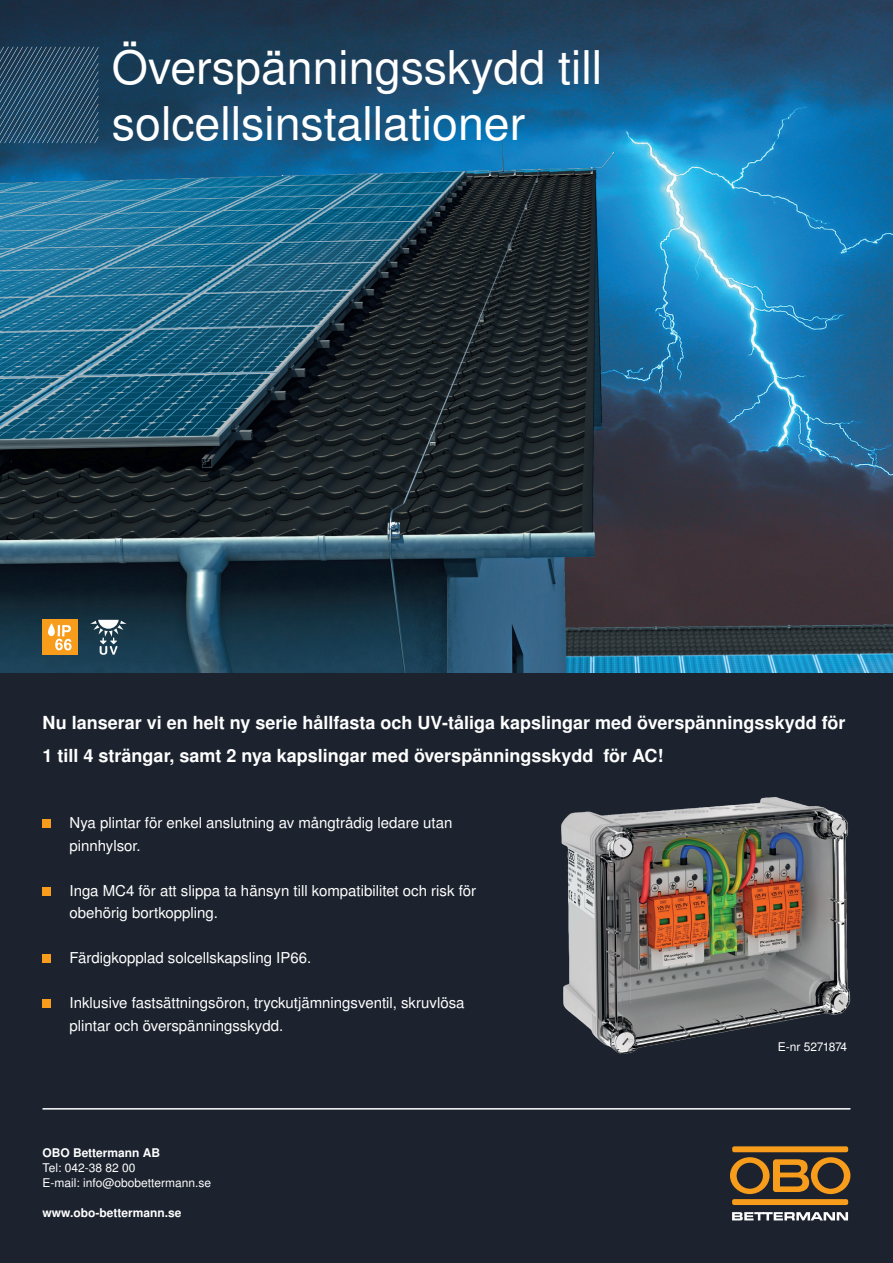
<style>
.page{position:relative;width:893px;height:1263px;background:#fff}
.page>*{position:absolute;margin:0;border:0;box-sizing:border-box;transform-origin:0 0}
.t1{font:46.5px/55.8px "Nimbus San LOT";color:#fff}
.t2{font:700 18px/33px "Nimbus San LOT";color:#fff}
.t3{font:15px/22.5px "Nimbus San LOT";color:#fff}
.t4{font:12px/15px "Nimbus San LOT";color:#fff}
.t5{font:700 12px "Nimbus San LOT";color:#fff}
.t6{font:12px "Nimbus San LOT";letter-spacing:-.03em;color:#fff}
</style>
<div class="page">
<img style="left:0;top:0;width:893px;height:673px">
<div style="left:0;top:673px;width:893px;height:590px;background:#1c232e"></div>
<hr style="left:43px;top:1108px;width:807px;height:1px;background:#fff">
<div style="left:732px;top:1199px;width:116px;height:6px;background:#f89c1c;border-radius:2px"></div>
<svg style="left:730px;top:1157px;width:120px;height:37px"></svg>
<div style="left:732px;top:1146px;width:116px;height:6px;background:#f89c1c;border-radius:2px"></div>
<svg style="left:732px;top:1212px;width:116px;height:8px"></svg>
<svg style="left:0;top:47px;width:98px;height:96px;background:#2e506a"></svg>
<img style="left:561px;top:797px;width:289px;height:257px">
<div style="left:43px;top:888px;width:8px;height:8px;background:#f89c1c"></div>
<div style="left:43px;top:954px;width:8px;height:9px;background:#f89c1c"></div>
<div style="left:43px;top:999px;width:8px;height:9px;background:#f89c1c"></div>
<div style="left:43px;top:619px;width:35px;height:36px;background:#f89c1c"></div>
<svg style="left:48px;top:623px;width:24px;height:27px"></svg>
<svg style="left:90px;top:620px;width:36px;height:35px"></svg>
<div style="left:43px;top:820px;width:8px;height:8px;background:#f89c1c"></div>
<h1 class="t1" style="left:112px;top:41px;width:492px">Överspänningsskydd till solcellsinstallationer</h1>
<p class="t2" style="left:43px;top:707px;width:804px">Nu lanserar vi en helt ny serie hållfasta och UV-tåliga kapslingar med överspänningsskydd för<br>1 till 4 strängar, samt 2 nya kapslingar med överspänningsskydd för AC!</p>
<p class="t3" style="left:70px;top:812px;width:384px">Nya plintar för enkel anslutning av mångtrådig ledare utan pinnhylsor.</p>
<p class="t3" style="left:70px;top:879px;width:408px">Inga MC4 för att slippa ta hänsyn till kompatibilitet och risk för obehörig bortkoppling.</p>
<p class="t3" style="left:70px;top:947px;width:243px">Färdigkopplad solcellskapsling IP66.</p>
<p class="t3" style="left:70px;top:992px;width:396px">Inklusive fastsättningsöron, tryckutjämningsventil, skruvlösa plintar och överspänningsskydd.</p>
<p class="t5" style="left:43px;top:1146px;width:119px">OBO Bettermann AB</p>
<p class="t4" style="left:43px;top:1161px;width:170px">Tel: 042-38 82 00<br>E-mail: info@obobettermann.se</p>
<p class="t5" style="left:43px;top:1206px;width:140px">www.obo-bettermann.se</p>
<p class="t6" style="left:778px;top:1040px;width:71px">E-nr 5271874</p>
</div>
